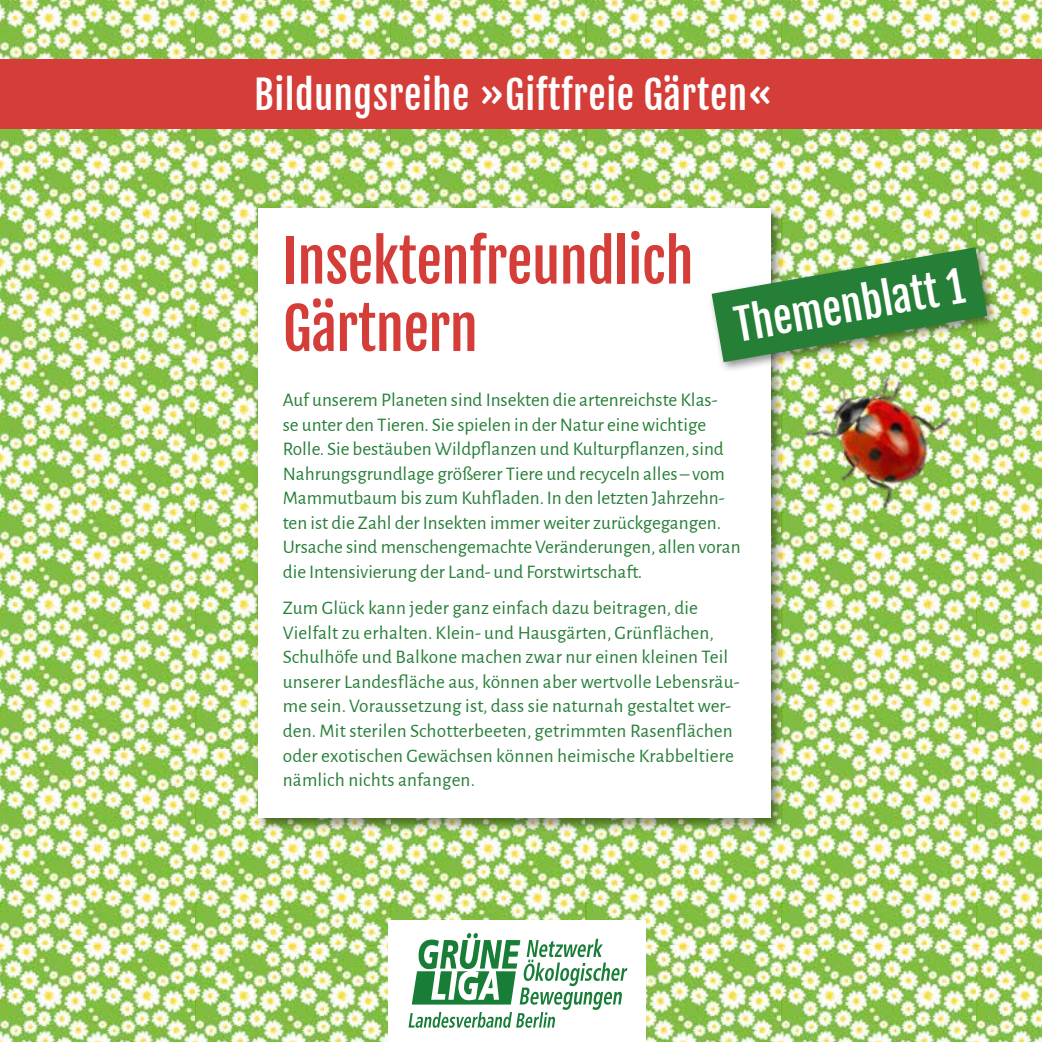
<style>
.page{position:relative;width:1042px;height:1042px;background:#fff}
.page>*{position:absolute;margin:0;border:0;box-sizing:border-box;transform-origin:0 0}
.t1{font:56.7px/67.4px "Fjalla One";letter-spacing:-.01em;color:#d53d39}
.t2{font:42px "Fjalla One";color:#fff}
.t3{font:38.5px "Fjalla One";letter-spacing:.015em;color:#fff}
.t4{font:19.25px/24.5px "Alegreya Sans";color:#267f37}
</style>
<div class="page">
<img style="left:0;top:359px;width:254px;height:195px">
<img style="left:0;top:0;width:195px;height:359px">
<img style="left:0;top:554px;width:781px;height:488px">
<img style="left:195px;top:0;width:847px;height:164px">
<img style="left:391px;top:164px;width:390px;height:40px">
<img style="left:781px;top:164px;width:261px;height:878px">
<img style="left:195px;top:164px;width:196px;height:195px">
<div style="left:254px;top:204px;width:531px;height:628px;background:#000;opacity:.45"></div>
<div style="left:258px;top:208px;width:512px;height:609px;background:#fff"></div>
<div style="left:707px;top:243px;width:292px;height:130px;background:#000;opacity:.45"></div>
<img style="left:711px;top:247px;width:276px;height:115px">
<div style="left:0;top:60px;width:1042px;height:69px;background:#d53d39"></div>
<img style="left:780px;top:341px;width:217px;height:197px">
<div style="left:388px;top:920px;width:258px;height:122px;background:#fff"></div>
<svg style="left:408px;top:933px;width:219px;height:95px"></svg>
<h3 class="t3" style="left:254px;top:71px;width:520px">Bildungsreihe »Giftfreie Gärten«</h3>
<h1 class="t1" style="left:283px;top:228px;width:412px">Insektenfreundlich<br>Gärtnern</h1>
<h2 class="t2" style="left:731px;top:300px;width:234px;rotate:-10deg">Themenblatt 1</h2>
<p class="t4" style="left:283px;top:387px;width:459px">Auf unserem Planeten sind Insekten die artenreichste Klas-<br>se unter den Tieren. Sie spielen in der Natur eine wichtige Rolle. Sie bestäuben Wildpflanzen und Kulturpflanzen, sind Nahrungsgrundlage größerer Tiere und recyceln alles – vom Mammutbaum bis zum Kuhfladen. In den letzten Jahrzehn&shy;ten ist die Zahl der Insekten immer weiter zurückgegangen.<br>Ursache sind menschengemachte Veränderungen, allen voran die Intensivierung der Land- und Forstwirtschaft.</p>
<p class="t4" style="left:283px;top:595px;width:458px">Zum Glück kann jeder ganz einfach dazu beitragen, die Vielfalt zu erhalten. Klein- und Hausgärten, Grünflächen, Schulhöfe und Balkone machen zwar nur einen kleinen Teil unserer Landesfläche aus, können aber wertvolle Lebensräu&shy;me sein. Voraussetzung ist, dass sie naturnah gestaltet wer&shy;den. Mit sterilen Schotterbeeten, getrimmten Rasenflächen oder exotischen Gewächsen können heimische Krabbeltiere nämlich nichts anfangen.</p>
</div>
